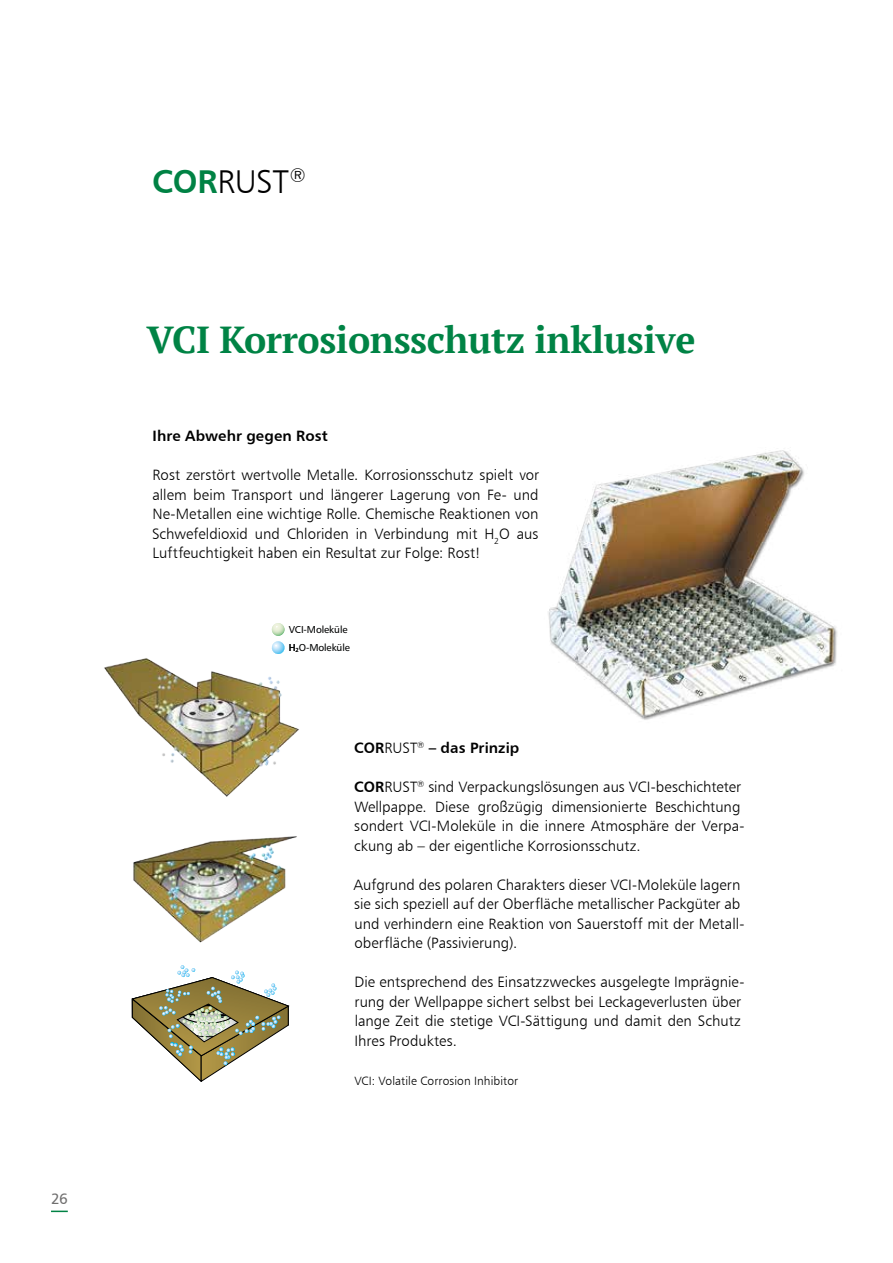
<style>
.page{position:relative;width:893px;height:1263px;background:#fff}
.page>*{position:absolute;margin:0;border:0;box-sizing:border-box;transform-origin:0 0}
.t1{font:700 37.5px "PT Serif";letter-spacing:-.01em;color:#008345}
.t2{font:33px "Humanist 777 BT Light B";color:#000}
.t3{font:15px/19.5px "Humanist 777 BT Light B";color:#000}
.t4{font:15px "Humanist 777 BT Bold B";letter-spacing:.005em;color:#000}
.t5{font:15px "Humanist 777 BT Roman B";color:#706f6f}
.t6{font:12px "Humanist 777 BT Light B";letter-spacing:.01em;color:#000}
.t7{font:10.05px "Humanist 777 BT Roman B";letter-spacing:-.01em;color:#010202}
.s1{font-family:"Humanist 777 BT Bold B";color:#008244}
.s2{font-family:"Humanist 777 BT Light B"}
.s3{font-family:"Humanist 777 BT Bold B"}
</style>
<div class="page">
<img style="left:548px;top:450px;width:289px;height:270px">
<img style="left:104px;top:658px;width:195px;height:285px">
<svg style="left:131px;top:965px;width:159px;height:117px"></svg>
<div style="left:238px;top:617px;width:113px;height:46px;background:#fff"></div>
<svg style="left:271px;top:623px;width:14px;height:31px"></svg>
<svg style="left:51px;top:1210px;width:17px;height:2px"></svg>
<p class="t5" style="left:51px;top:1189px;width:18px">26</p>
<h2 class="t2" style="left:152px;top:161px;width:155px"><span class="s1">COR</span>RUST<sup>®</sup></h2>
<h1 class="t1" style="left:146px;top:315px;width:550px">VCI Korrosionsschutz inklusive</h1>
<p class="t4" style="left:153px;top:426px;width:177px">Ihre Abwehr gegen Rost</p>
<p class="t3" style="left:152px;top:465px;width:389px;text-align:justify">Rost zerstört wertvolle Metalle. Korrosionsschutz spielt vor allem beim Transport und längerer Lagerung von Fe- und Ne-Metallen eine wichtige Rolle. Chemische Reaktionen von Schwefeldioxid und Chloriden in Verbindung mit H<sub>2</sub>O aus Luftfeuchtigkeit haben ein Resultat zur Folge: Rost!</p>
<p class="t7" style="left:289px;top:623px;width:60px">VCI-Moleküle</p>
<p class="t7" style="left:289px;top:641px;width:63px">H<sub>2</sub>O-Moleküle</p>
<p class="t4" style="left:354px;top:738px;width:167px">COR<span class="s2">RUST</span><sup>®</sup> – das Prinzip</p>
<p class="t3" style="left:354px;top:777px;width:392px"><span class="s3">COR</span>RUST<sup>®</sup> sind Verpackungslösungen aus VCI-beschichteter Wellpappe. Diese großzügig dimensionierte Beschichtung sondert VCI-Moleküle in die innere Atmosphäre der Verpa&shy;ckung ab – der eigentliche Korrosionsschutz.</p>
<p class="t3" style="left:353px;top:874px;width:392px">Aufgrund des polaren Charakters dieser VCI-Moleküle lagern sie sich speziell auf der Oberfläche metallischer Packgüter ab und verhindern eine Reaktion von Sauerstoff mit der Metall&shy;oberfläche (Passivierung).</p>
<p class="t3" style="left:354px;top:972px;width:391px">Die entsprechend des Einsatzzweckes ausgelegte Imprägnie&shy;rung der Wellpappe sichert selbst bei Leckageverlusten über lange Zeit die stetige VCI-Sättigung und damit den Schutz Ihres Produktes.</p>
<p class="t6" style="left:354px;top:1073px;width:165px">VCI: Volatile Corrosion Inhibitor</p>
</div>
